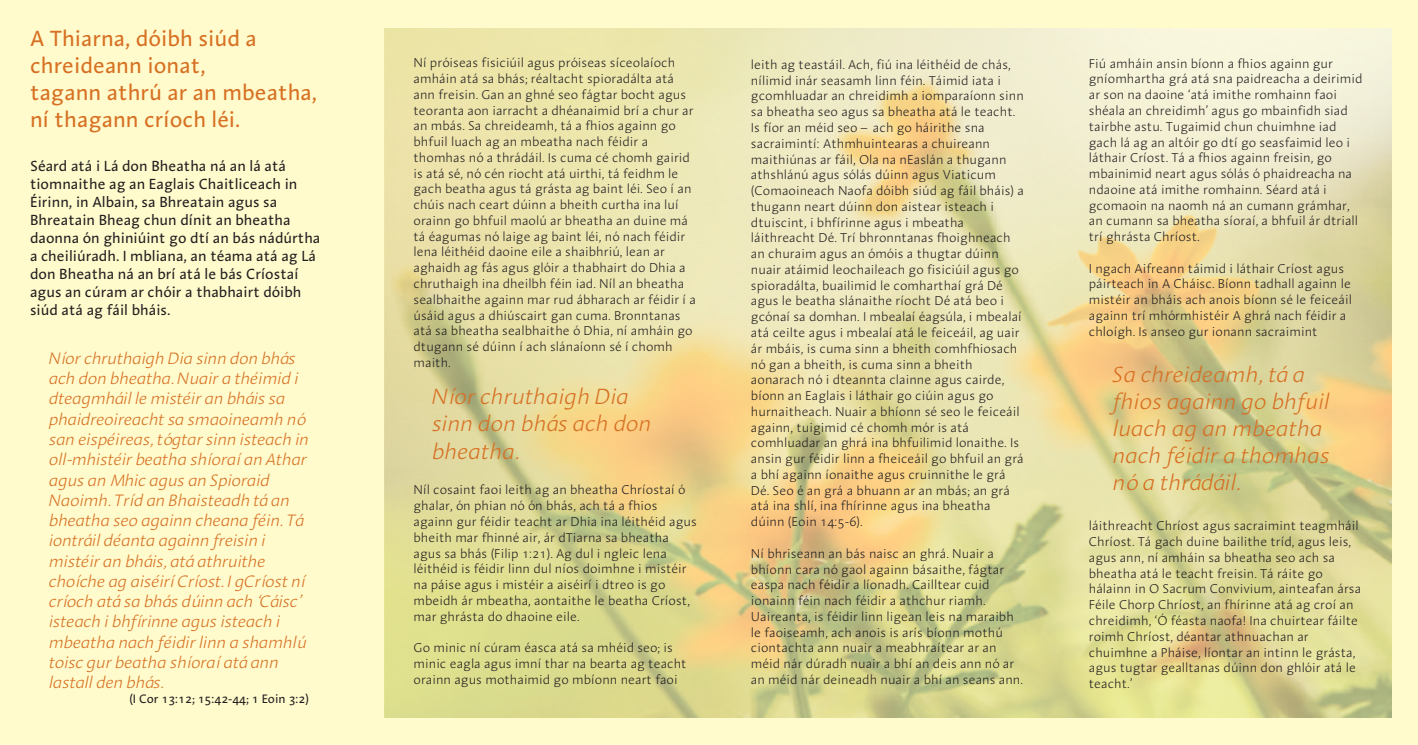
<style>
.page{position:relative;width:1418px;height:745px;background:#fff}
.page>*{position:absolute;margin:0;border:0;box-sizing:border-box;transform-origin:0 0}
.t1{font:italic 300 22.5px/27px "Aroma LT";color:#d77023}
.t2{font:22.5px/27px "Aroma LT";color:#d77023}
.t3{font:italic 300 16.88px/20.2px "Aroma LT";letter-spacing:-.01em;color:#d77023}
.t4{font:15px/18px "Aroma LT";color:#231f20}
.t5{font:300 13.12px/15.8px "Aroma LT";color:#231f20}
.t6{font:12.5px "Aroma LT";color:#231f20}
</style>
<div class="page">
<div style="left:0;top:0;width:1417px;height:744px;background:#fffbcc"></div>
<img style="left:385px;top:29px;width:1006px;height:687px">
<h1 class="t2" style="left:30px;top:27px;width:288px">A Thiarna, dóibh siúd a chreideann ionat,<br>tagann athrú ar an mbeatha, ní thagann críoch léi.</h1>
<p class="t4" style="left:30px;top:158px;width:292px">Séard atá i Lá don Bheatha ná an lá atá tiomnaithe ag an Eaglais Chaitliceach in Éirinn, in Albain, sa Bhreatain agus sa Bhreatain Bheag chun dínit an bheatha daonna ón ghiniúint go dtí an bás nádúrtha a cheiliúradh. I mbliana, an téama atá ag Lá don Bheatha ná an brí atá le bás Críostaí agus an cúram ar chóir a thabhairt dóibh siúd atá ag fáil bháis.</p>
<p class="t3" style="left:49px;top:350px;width:261px">Níor chruthaigh Dia sinn don bhás ach don bheatha. Nuair a théimid i dteagmháil le mistéir an bháis sa phaidreoireacht sa smaoineamh nó san eispéireas, tógtar sinn isteach in oll-mhistéir beatha shíoraí an Athar agus an Mhic agus an Spioraid Naoimh. Tríd an Bhaisteadh tá an bheatha seo againn cheana féin. Tá iontráil déanta againn freisin i mistéir an bháis, atá athruithe choíche ag aiséirí Críost. I gCríost ní críoch atá sa bhás dúinn ach ‘Cáisc’ isteach i bhfírinne agus isteach i mbeatha nach féidir linn a shamhlú toisc gur beatha shíoraí atá ann lastall den bhás.</p>
<p class="t6" style="left:129px;top:694px;width:181px">(I Cor 13:12; 15:42-44; 1 Eoin 3:2)</p>
<p class="t5" style="left:413px;top:56px;width:284px">Ní próiseas fisiciúil agus próiseas síceolaíoch amháin atá sa bhás; réaltacht spioradálta atá ann freisin. Gan an ghné seo fágtar bocht agus teoranta aon iarracht a dhéanaimid brí a chur ar an mbás. Sa chreideamh, tá a fhios againn go bhfuil luach ag an mbeatha nach féidir a thomhas nó a thrádáil. Is cuma cé chomh gairid is atá sé, nó cén riocht atá uirthi, tá feidhm le gach beatha agus tá grásta ag baint léi. Seo í an chúis nach ceart dúinn a bheith curtha ina luí orainn go bhfuil maolú ar bheatha an duine má tá éagumas nó laige ag baint léi, nó nach féidir lena léithéid daoine eile a shaibhriú, lean ar aghaidh ag fás agus glóir a thabhairt do Dhia a chruthaigh ina dheilbh féin iad. Níl an bheatha sealbhaithe againn mar rud ábharach ar féidir í a úsáid agus a dhiúscairt gan cuma. Bronntanas atá sa bheatha sealbhaithe ó Dhia, ní amháin go dtugann sé dúinn í ach slánaíonn sé í chomh maith.</p>
<h1 class="t1" style="left:431px;top:385px;width:221px">Níor chruthaigh Dia sinn don bhás ach don bheatha.</h1>
<p class="t5" style="left:413px;top:483px;width:285px">Níl cosaint faoi leith ag an bheatha Chríostaí ó ghalar, ón phian nó ón bhás, ach tá a fhios againn gur féidir teacht ar Dhia ina léithéid agus bheith mar fhinné air, ár dTiarna sa bheatha agus sa bhás (Filip 1:21). Ag dul i ngleic lena léithéid is féidir linn dul níos doimhne i mistéir na páise agus i mistéir a aiséirí i dtreo is go mbeidh ár mbeatha, aontaithe le beatha Críost, mar ghrásta do dhaoine eile.</p>
<p class="t5" style="left:413px;top:641px;width:275px">Go minic ní cúram éasca atá sa mhéid seo; is minic eagla agus imní thar na bearta ag teacht orainn agus mothaimid go mbíonn neart faoi</p>
<p class="t5" style="left:751px;top:58px;width:274px">leith ag teastáil. Ach, fiú ina léithéid de chás, nílimid inár seasamh linn féin. Táimid iata i gcomhluadar an chreidimh a iomparaíonn sinn sa bheatha seo agus sa bheatha atá le teacht.<br>Is fíor an méid seo – ach go háirithe sna sacraimintí: Athmhuintearas a chuireann maithiúnas ar fáil, Ola na nEaslán a thugann athshlánú agus sólás dúinn agus Viaticum (Comaoineach Naofa dóibh siúd ag fáil bháis) a thugann neart dúinn don aistear isteach i dtuiscint, i bhfírinne agus i mbeatha láithreacht Dé. Trí bhronntanas fhoighneach an churaim agus an ómóis a thugtar dúinn nuair atáimid leochaileach go fisiciúil agus go spioradálta, buailimid le comharthaí grá Dé agus le beatha slánaithe ríocht Dé atá beo i gcónaí sa domhan. I mbealaí éagsúla, i mbealaí atá ceilte agus i mbealaí atá le feiceáil, ag uair ár mbáis, is cuma sinn a bheith comhfhiosach nó gan a bheith, is cuma sinn a bheith aonarach nó i dteannta clainne agus cairde, bíonn an Eaglais i láthair go ciúin agus go hurnaitheach. Nuair a bhíonn sé seo le feiceáil againn, tuigimid cé chomh mór is atá comhluadar an ghrá ina bhfuilimid lonaithe. Is ansin gur féidir linn a fheiceáil go bhfuil an grá a bhí againn íonaithe agus cruinnithe le grá Dé. Seo é an grá a bhuann ar an mbás; an grá atá ina shlí, ina fhírinne agus ina bheatha dúinn (Eoin 14:5-6).</p>
<p class="t5" style="left:751px;top:546px;width:273px">Ní bhriseann an bás naisc an ghrá. Nuair a bhíonn cara nó gaol againn básaithe, fágtar easpa nach féidir a líonadh. Cailltear cuid ionainn féin nach féidir a athchur riamh.<br>Uaireanta, is féidir linn ligean leis na maraibh le faoiseamh, ach anois is arís bíonn mothú ciontachta ann nuair a meabhraítear ar an méid nár dúradh nuair a bhí an deis ann nó ar an méid nár deineadh nuair a bhí an seans ann.</p>
<p class="t5" style="left:1088px;top:57px;width:275px">Fiú amháin ansin bíonn a fhios againn gur gníomhartha grá atá sna paidreacha a deirimid ar son na daoine ‘atá imithe romhainn faoi shéala an chreidimh’ agus go mbainfidh siad tairbhe astu. Tugaimid chun chuimhne iad gach lá ag an altóir go dtí go seasfaimid leo i láthair Críost. Tá a fhios againn freisin, go mbainimid neart agus sólás ó phaidreacha na ndaoine atá imithe romhainn. Séard atá i gcomaoin na naomh ná an cumann grámhar, an cumann sa bheatha síoraí, a bhfuil ár dtriall trí ghrásta Chríost.</p>
<p class="t5" style="left:1088px;top:262px;width:265px">I ngach Aifreann táimid i láthair Críost agus páirteach in A Cháisc. Bíonn tadhall againn le mistéir an bháis ach anois bíonn sé le feiceáil againn trí mhórmhistéir A ghrá nach féidir a chloígh. Is anseo gur ionann sacraimint</p>
<h1 class="t1" style="left:1112px;top:363px;width:219px">Sa chreideamh, tá a fhios againn go bhfuil luach ag an mbeatha nach féidir a thomhas nó a thrádáil.</h1>
<p class="t5" style="left:1088px;top:519px;width:274px">láithreacht Chríost agus sacraimint teagmháil Chríost. Tá gach duine bailithe tríd, agus leis, agus ann, ní amháin sa bheatha seo ach sa bheatha atá le teacht freisin. Tá ráite go hálainn in O Sacrum Convivium, ainteafan ársa Féile Chorp Chríost, an fhírinne atá ag croí an chreidimh, ‘Ó féasta naofa! Ina chuirtear fáilte roimh Chríost, déantar athnuachan ar chuimhne a Pháise, líontar an intinn le grásta, agus tugtar gealltanas dúinn don ghlóir atá le teacht.’</p>
</div>
